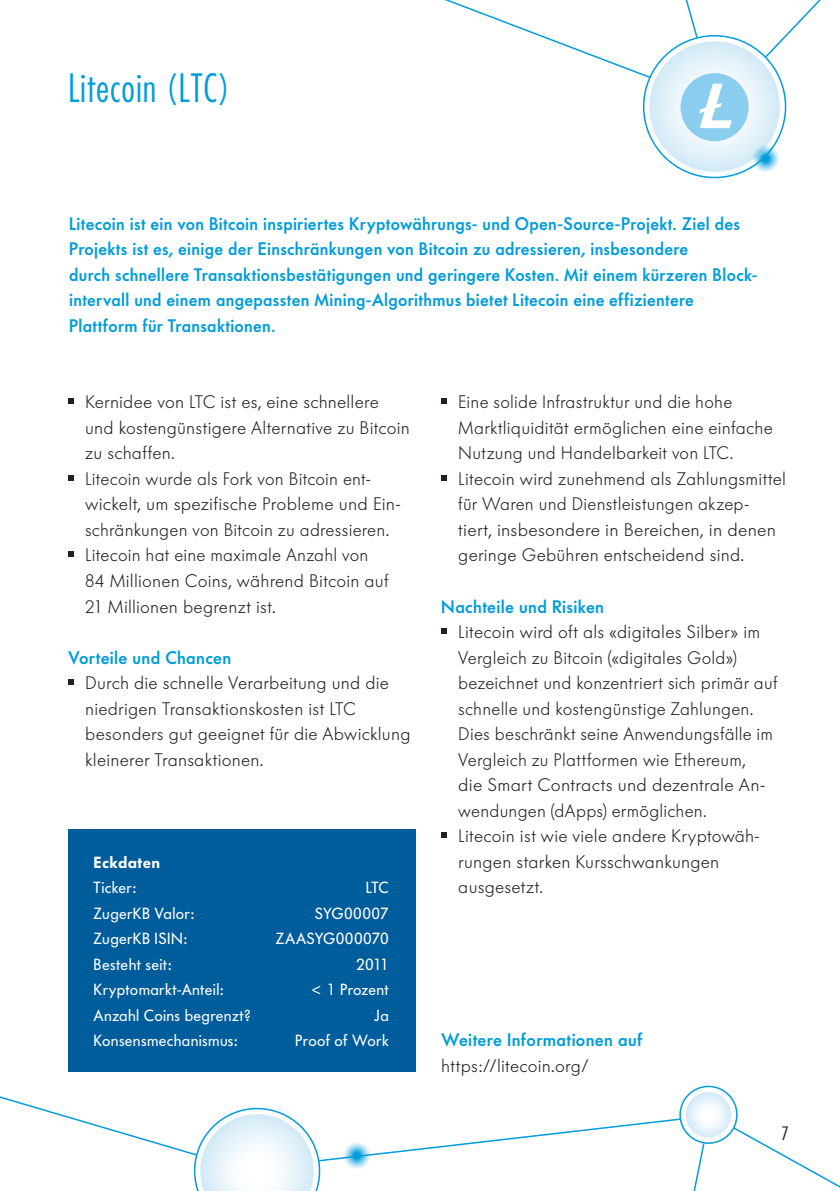
<style>
.page{position:relative;width:840px;height:1191px;background:#fff}
.page>*{position:absolute;margin:0;border:0;box-sizing:border-box;transform-origin:0 0}
.t1{font:38px "Futuraaconddlight CL";letter-spacing:.025em;color:#009cdb}
.t2{font:300 18px/25.6px "Futura BQ";letter-spacing:.015em;color:#231f20}
.t3{font:500 18px/25.6px "Futura BQ";letter-spacing:.02em;color:#009cdb}
.t4{font:18px "Futuraaconddlight CL";color:#231f20}
.t5{font:16px "Futura BQ";letter-spacing:.025em;color:#fff}
.t6{font:600 16px "Futura BQ";letter-spacing:.03em;color:#fff}
</style>
<div class="page">
<svg style="left:649px;top:41px;width:130px;height:131px"></svg>
<svg style="left:763px;top:0;width:58px;height:59px"></svg>
<svg style="left:445px;top:0;width:207px;height:79px"></svg>
<svg style="left:685px;top:0;width:13px;height:39px"></svg>
<svg style="left:750px;top:144px;width:29px;height:29px"></svg>
<svg style="left:685px;top:1092px;width:45px;height:45px"></svg>
<div style="left:679px;top:1085px;width:58px;height:58px;border:2px solid #009cdb;border-radius:50%"></div>
<svg style="left:731px;top:1125px;width:108px;height:62px"></svg>
<svg style="left:0;top:1096px;width:681px;height:95px"></svg>
<svg style="left:693px;top:1141px;width:12px;height:50px"></svg>
<svg style="left:680px;top:73px;width:68px;height:68px"></svg>
<svg style="left:68px;top:398px;width:6px;height:6px"></svg>
<svg style="left:68px;top:475px;width:6px;height:6px"></svg>
<svg style="left:68px;top:551px;width:6px;height:6px"></svg>
<svg style="left:68px;top:679px;width:6px;height:6px"></svg>
<svg style="left:441px;top:398px;width:5px;height:6px"></svg>
<svg style="left:441px;top:475px;width:5px;height:6px"></svg>
<svg style="left:441px;top:628px;width:5px;height:6px"></svg>
<svg style="left:441px;top:832px;width:5px;height:6px"></svg>
<div style="left:68px;top:829px;width:347px;height:242px;background:#005d9c"></div>
<h1 class="t1" style="left:68px;top:64px;width:163px">Litecoin (LTC)</h1>
<p class="t3" style="left:69px;top:210px;width:689px">Litecoin ist ein von Bitcoin inspiriertes Kryptowährungs- und Open-Source-Projekt. Ziel des Projekts ist es, einige der Einschränkungen von Bitcoin zu adressieren, insbesondere<br>durch schnellere Transaktionsbestätigungen und geringere Kosten. Mit einem kürzeren Block&shy;intervall und einem angepassten Mining-Algorithmus bietet Litecoin eine effizientere Plattform für Transaktionen.</p>
<p class="t2" style="left:85px;top:389px;width:326px">Kernidee von LTC ist es, eine schnellere und kostengünstigere Alternative zu Bitcoin zu schaffen.<br>Litecoin wurde als Fork von Bitcoin ent&shy;wickelt, um spezifische Probleme und Ein&shy;schränkungen von Bitcoin zu adressieren.<br>Litecoin hat eine maximale Anzahl von<br>84 Millionen Coins, während Bitcoin auf 21 Millionen begrenzt ist.</p>
<p class="t3" style="left:68px;top:644px;width:164px">Vorteile und Chancen</p>
<p class="t2" style="left:85px;top:670px;width:326px">Durch die schnelle Verarbeitung und die niedrigen Transaktionskosten ist LTC besonders gut geeignet für die Abwicklung kleinerer Transaktionen.</p>
<p class="t6" style="left:94px;top:851px;width:68px">Eckdaten</p>
<p class="t5" style="left:94px;top:877px;width:44px">Ticker:</p>
<p class="t5" style="left:365px;top:877px;width:24px">LTC</p>
<p class="t5" style="left:94px;top:902px;width:102px">ZugerKB Valor:</p>
<p class="t5" style="left:314px;top:902px;width:75px">SYG00007</p>
<p class="t5" style="left:94px;top:928px;width:95px">ZugerKB ISIN:</p>
<p class="t5" style="left:276px;top:928px;width:114px">ZAASYG000070</p>
<p class="t5" style="left:94px;top:953px;width:79px">Besteht seit:</p>
<p class="t5" style="left:356px;top:953px;width:34px">2011</p>
<p class="t5" style="left:94px;top:979px;width:131px">Kryptomarkt-Anteil:</p>
<p class="t5" style="left:310px;top:979px;width:79px">&lt; 1 Prozent</p>
<p class="t5" style="left:94px;top:1004px;width:158px">Anzahl Coins begrenzt?</p>
<p class="t5" style="left:374px;top:1004px;width:16px">Ja</p>
<p class="t5" style="left:94px;top:1030px;width:145px">Konsensmechanismus:</p>
<p class="t5" style="left:295px;top:1030px;width:95px">Proof of Work</p>
<p class="t2" style="left:458px;top:389px;width:329px">Eine solide Infrastruktur und die hohe Marktliquidität ermöglichen eine einfache Nutzung und Handelbarkeit von LTC.<br>Litecoin wird zunehmend als Zahlungsmittel für Waren und Dienstleistungen akzep&shy;tiert, insbesondere in Bereichen, in denen geringe Gebühren entscheidend sind.</p>
<p class="t3" style="left:441px;top:593px;width:164px">Nachteile und Risiken</p>
<p class="t2" style="left:458px;top:619px;width:320px">Litecoin wird oft als «digitales Silber» im Vergleich zu Bitcoin («digitales Gold») bezeichnet und konzentriert sich primär auf schnelle und kostengünstige Zahlungen.<br>Dies beschränkt seine Anwendungsfälle im Vergleich zu Plattformen wie Ethereum,<br>die Smart Contracts und dezentrale An&shy;wendungen (dApps) ermöglichen.<br>Litecoin ist wie viele andere Kryptowäh&shy;rungen starken Kursschwankungen ausgesetzt.</p>
<p class="t3" style="left:441px;top:1027px;width:202px">Weitere Informationen auf</p>
<p class="t2" style="left:441px;top:1052px;width:149px">https://litecoin.org/</p>
<p class="t4" style="left:781px;top:1122px;width:9px">7</p>
</div>
